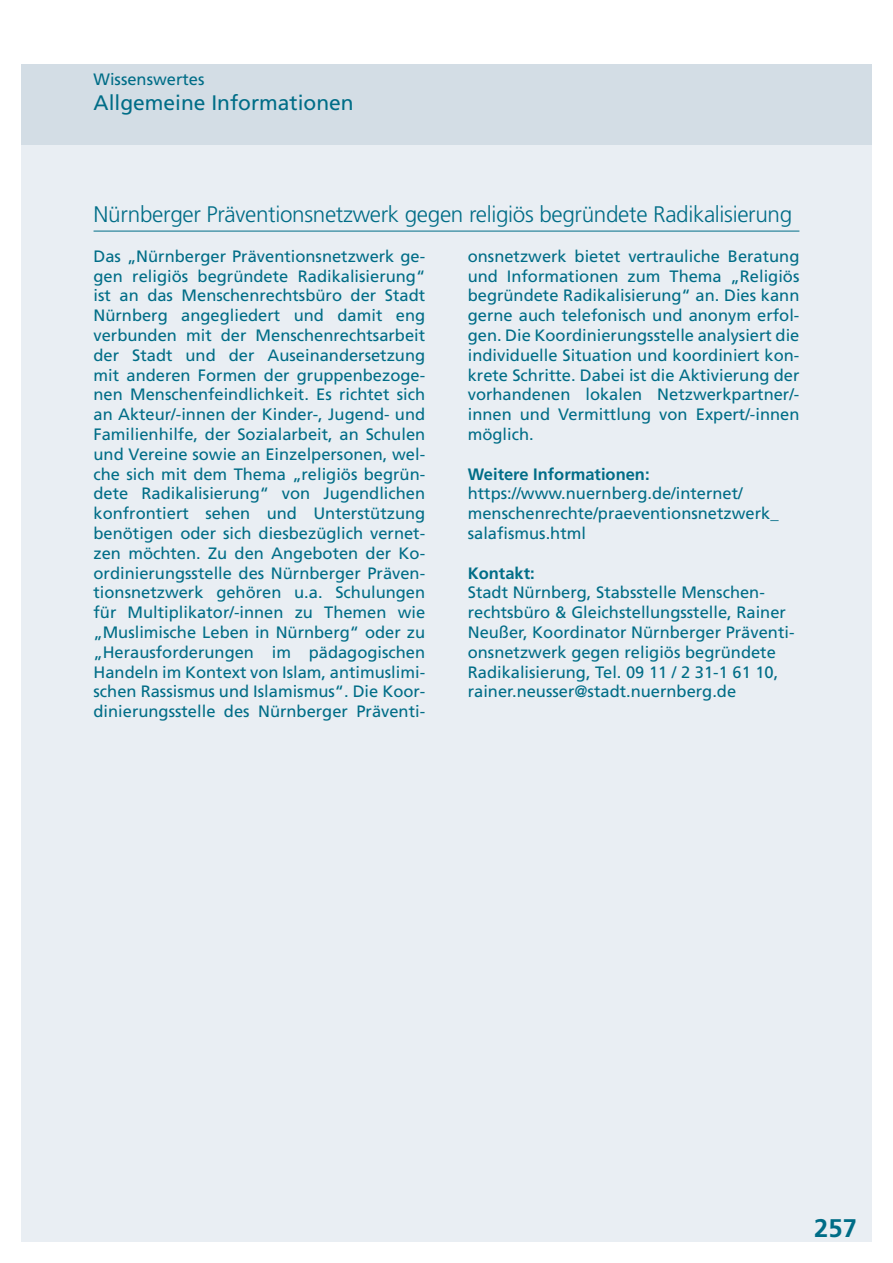
<style>
.page{position:relative;width:893px;height:1263px;background:#fff}
.page>*{position:absolute;margin:0;border:0;box-sizing:border-box;transform-origin:0 0}
.t1{font:700 25.5px "Frutiger";color:#006d87}
.t2{font:300 22.5px "Frutiger";letter-spacing:-.015em;color:#006d87}
.t3{font:21px "Frutiger";color:#006d87}
.t4{font:16.5px/19.8px "Frutiger";color:#006d87;text-align:justify}
.t5{font:700 16.5px "Frutiger";color:#006d87}
</style>
<div class="page">
<div style="left:21px;top:128px;width:851px;height:1114px;background:#e9eef3"></div>
<div style="left:21px;top:64px;width:851px;height:81px;background:#d3dde5"></div>
<hr style="left:94px;top:231px;width:705px;height:1px;background:#006d87">
<p class="t4" style="left:94px;top:69px;width:112px">Wissenswertes</p>
<p class="t3" style="left:94px;top:90px;width:262px">Allgemeine Informationen</p>
<h2 class="t2" style="left:94px;top:202px;width:700px">Nürnberger Präventionsnetzwerk gegen religiös begründete Radikalisierung</h2>
<p class="t4" style="left:94px;top:246px;width:333px">Das „Nürnberger Präventionsnetzwerk ge&shy;gen religiös begründete Radikalisierung“ ist an das Menschenrechtsbüro der Stadt Nürnberg angegliedert und damit eng verbunden mit der Menschenrechtsarbeit der Stadt und der Auseinandersetzung mit anderen Formen der gruppenbezoge&shy;nen Menschenfeindlichkeit. Es richtet sich an Akteur/-innen der Kinder-, Jugend- und Familienhilfe, der Sozialarbeit, an Schulen und Vereine sowie an Einzelpersonen, wel&shy;che sich mit dem Thema „religiös begrün&shy;dete Radikalisierung“ von Jugendlichen konfrontiert sehen und Unterstützung benötigen oder sich diesbezüglich vernet&shy;zen möchten. Zu den Angeboten der Ko&shy;ordinierungsstelle des Nürnberger Präven&shy;tionsnetzwerk gehören u.a. Schulungen für Multiplikator/-innen zu Themen wie „Muslimische Leben in Nürnberg“ oder zu „Herausforderungen im pädagogischen Handeln im Kontext von Islam, antimuslimi&shy;schen Rassismus und Islamismus“. Die Koor&shy;dinierungsstelle des Nürnberger Präventi-</p>
<p class="t4" style="left:468px;top:246px;width:333px">onsnetzwerk bietet vertrauliche Beratung und Informationen zum Thema „Religiös begründete Radikalisierung“ an. Dies kann gerne auch telefonisch und anonym erfol&shy;gen. Die Koordinierungsstelle analysiert die individuelle Situation und koordiniert kon&shy;krete Schritte. Dabei ist die Aktivierung der vorhandenen lokalen Netzwerkpartner/- innen und Vermittlung von Expert/-innen möglich.</p>
<p class="t5" style="left:468px;top:464px;width:183px">Weitere Informationen:</p>
<p class="t4" style="left:468px;top:484px;width:312px;text-align:left">https://www. nuernberg. de/internet/ menschenrechte/praeventionsnetzwerk_ salafismus. html</p>
<p class="t5" style="left:468px;top:563px;width:68px">Kontakt:</p>
<p class="t4" style="left:468px;top:583px;width:328px;text-align:left">Stadt Nürnberg, Stabsstelle Menschen&shy;rechtsbüro &amp; Gleichstellungsstelle, Rainer Neußer, Koordinator Nürnberger Präventi&shy;onsnetzwerk gegen religiös begründete Radikalisierung, Tel. 09 11 / 2 31-1 61 10, rainer. neusser@stadt. nuernberg.de</p>
<h1 class="t1" style="left:814px;top:1213px;width:44px">257</h1>
</div>
